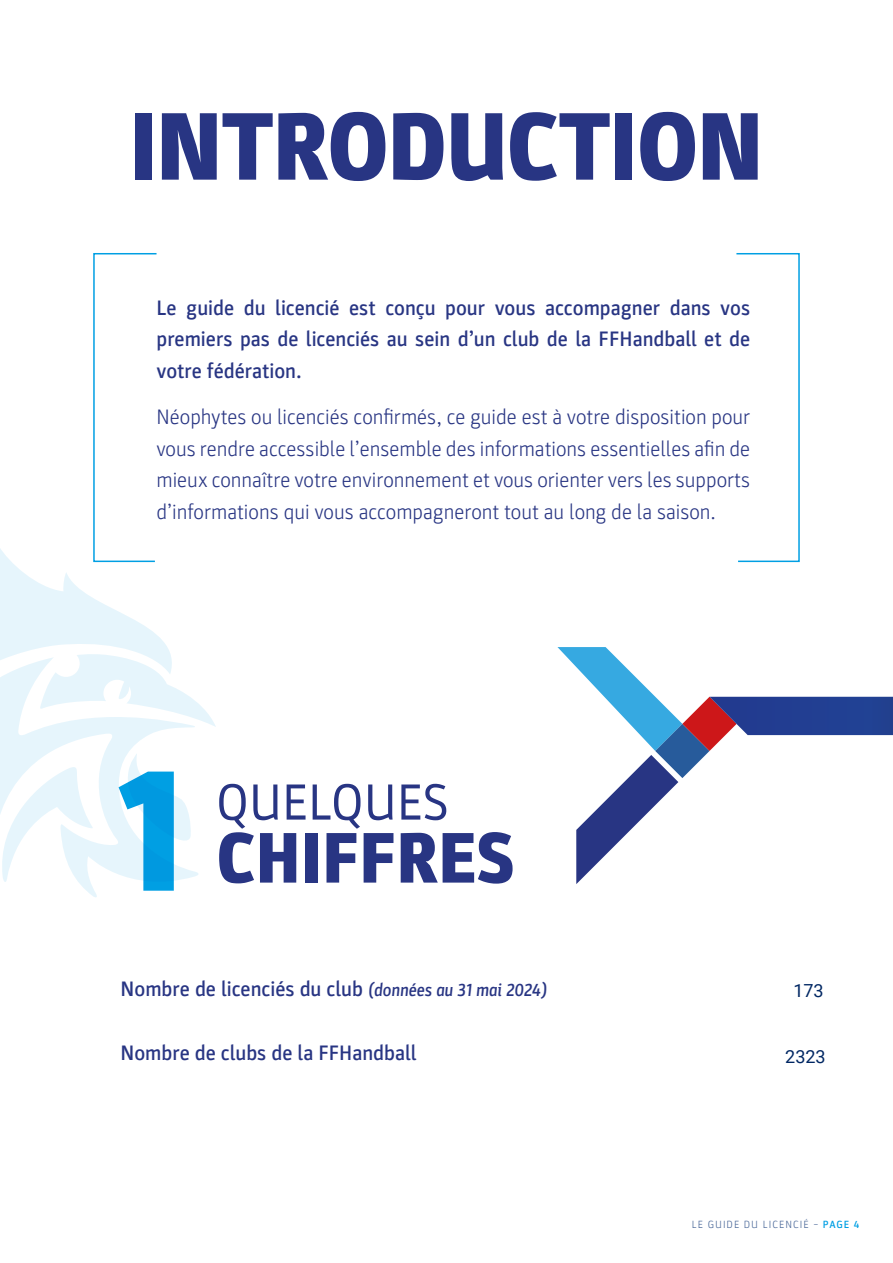
<style>
.page{position:relative;width:893px;height:1263px;background:#fff}
.page>*{position:absolute;margin:0;border:0;box-sizing:border-box;transform-origin:0 0}
.t1{font:900 177px "Parka";color:#009fe3}
.t2{font:900 96.45px "Parka";letter-spacing:-.02em;color:#283583}
.t3{font:900 72px "Parka";color:#283583}
.t4{font:51px "Parka";color:#283583}
.t5{font:300 21px/31.5px "Parka";color:#283583;text-align:justify}
.t6{font:500 21px/31.5px "Parka";color:#283583;text-align:justify}
.t7{font:18px "Roboto";color:#002763}
.t8{font:300 10.5px "Parka";letter-spacing:.1em;color:#496798}
.s1{font-style:italic;font-size:18px}
.s2{font-weight:500;color:#009fe3}
</style>
<div class="page">
<svg style="left:736px;top:253px;width:64px;height:310px"></svg>
<svg style="left:557px;top:647px;width:336px;height:237px"></svg>
<svg style="left:0;top:727px;width:198px;height:170px"></svg>
<svg style="left:0;top:253px;width:216px;height:474px"></svg>
<svg style="left:105px;top:753px;width:86px;height:92px"></svg>
<h2 class="t2" style="left:129px;top:92px;width:636px">INTRODUCTION</h2>
<p class="t6" style="left:157px;top:292px;width:595px">Le guide du licencié est conçu pour vous accompagner dans vos premiers pas de licenciés au sein d’un club de la FFHandball et de votre fédération.</p>
<p class="t5" style="left:157px;top:401px;width:595px">Néophytes ou licenciés confirmés, ce guide est à votre disposition pour vous rendre accessible l’ensemble des informations essentielles afin de mieux connaître votre environnement et vous orienter vers les supports d’informations qui vous accompagneront tout au long de la saison.</p>
<h1 class="t1" style="left:117px;top:730px;width:69px">1</h1>
<h3 class="t4" style="left:216px;top:774px;width:234px">QUELQUES</h3>
<h3 class="t3" style="left:216px;top:817px;width:300px">CHIFFRES</h3>
<p class="t6" style="left:121px;top:973px;width:428px">Nombre de licenciés du club <span class="s1">(données au 31 mai 2024)</span></p>
<p class="t6" style="left:121px;top:1037px;width:297px">Nombre de clubs de la FFHandball</p>
<p class="t7" style="left:793px;top:978px;width:32px">173</p>
<p class="t7" style="left:785px;top:1044px;width:42px">2323</p>
<p class="t8" style="left:692px;top:1219px;width:169px">LE GUIDE DU LICENCIÉ – <span class="s2">PAGE 4</span></p>
</div>
